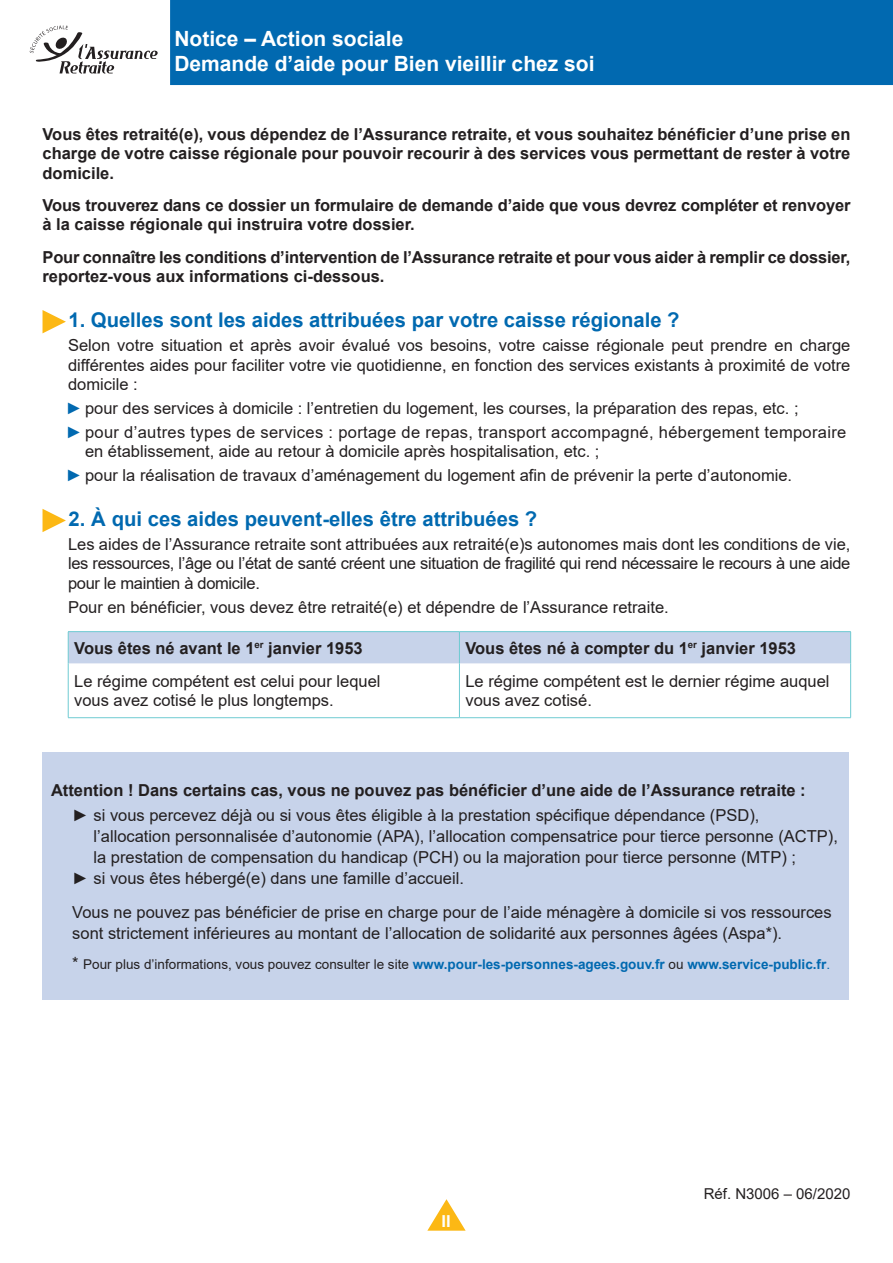
<style>
.page{position:relative;width:893px;height:1263px;background:#fff}
.page>*{position:absolute;margin:0;border:0;box-sizing:border-box;transform-origin:0 0}
.t1{font:700 21px "Arial";color:#fff}
.titre_1{font:700 20.25px "Arial";color:#0169b0}
.TXT_courant{font:16.5px/19.5px "Arial";color:#231f20}
.TXT_courant-2{font:700 16.5px/19.5px "Arial";color:#231f20}
.TXT_courant-3{font:16.5px/19.5px "Arial";letter-spacing:.02em;color:#231f20}
.t2{font:700 16.5px "Arial";color:#fff}
.t3{font:15px "Arial";color:#231f20}
.TXT_courant-4{font:700 13.5px "Arial";color:#0169b0}
.s1{font-weight:700;color:#0169b0}
.s2{font-weight:400;font-size:16.5px;color:#231f20}
.s3{font-weight:400;color:#231f20}
.s4{font-weight:400}
</style>
<div class="page">
<svg style="left:427px;top:1199px;width:39px;height:32px"></svg>
<div style="left:170px;top:0;width:723px;height:85px;background:#0169b0"></div>
<svg style="left:43px;top:310px;width:23px;height:23px"></svg>
<svg style="left:43px;top:509px;width:23px;height:23px"></svg>
<div style="left:69px;top:632px;width:781px;height:31px;background:#c7d3ea"></div>
<hr style="left:68px;top:631px;width:391px;height:1px;background:#6fcbd2">
<hr style="left:68px;top:632px;width:1px;height:31px;background:#6fcbd2">
<hr style="left:459px;top:631px;width:392px;height:1px;background:#6fcbd2">
<hr style="left:850px;top:632px;width:1px;height:31px;background:#6fcbd2">
<hr style="left:68px;top:663px;width:1px;height:54px;background:#6fcbd2">
<hr style="left:850px;top:663px;width:1px;height:54px;background:#6fcbd2">
<hr style="left:68px;top:717px;width:391px;height:1px;background:#6fcbd2">
<hr style="left:459px;top:717px;width:392px;height:1px;background:#6fcbd2">
<hr style="left:459px;top:632px;width:1px;height:31px;background:#6fcbd2">
<hr style="left:459px;top:663px;width:1px;height:54px;background:#6fcbd2">
<div style="left:43px;top:753px;width:806px;height:247px;background:#c7d3ea"></div>
<svg style="left:30px;top:26px;width:128px;height:48px"></svg>
<p class="t1" style="left:174px;top:24px;width:231px">Notice – Action sociale</p>
<p class="t1" style="left:174px;top:49px;width:422px">Demande d’aide pour Bien vieillir chez soi</p>
<p class="TXT_courant-2" style="left:43px;top:124px;width:809px;text-align:justify">Vous êtes retraité(e), vous dépendez de l’Assurance retraite, et vous souhaitez bénéficier d’une prise en charge de votre caisse régionale pour pouvoir recourir à des services vous permettant de rester à votre domicile.</p>
<p class="TXT_courant-2" style="left:43px;top:195px;width:809px">Vous trouverez dans ce dossier un formulaire de demande d’aide que vous devrez compléter et renvoyer à la caisse régionale qui instruira votre dossier.</p>
<p class="TXT_courant-2" style="left:43px;top:247px;width:809px">Pour connaître les conditions d’intervention de l’Assurance retraite et pour vous aider à remplir ce dossier, reportez-vous aux informations ci-dessous.</p>
<p class="titre_1" style="left:68px;top:306px;width:613px">1. Quelles sont les aides attribuées par votre caisse régionale ?</p>
<p class="TXT_courant" style="left:68px;top:335px;width:784px;text-align:justify">Selon votre situation et après avoir évalué vos besoins, votre caisse régionale peut prendre en charge différentes aides pour faciliter votre vie quotidienne, en fonction des services existants à proximité de votre domicile :</p>
<p class="TXT_courant" style="left:66px;top:398px;width:734px"><span class="s1">►</span> pour des services à domicile : l’entretien du logement, les courses, la préparation des repas, etc. ;</p>
<p class="TXT_courant-3" style="left:85px;top:422px;width:763px;text-indent:-19px"><span class="s1">►</span> pour d’autres types de services : portage de repas, transport accompagné, hébergement temporaire en établissement, aide au retour à domicile après hospitalisation, etc. ;</p>
<p class="TXT_courant" style="left:66px;top:465px;width:728px"><span class="s1">►</span> pour la réalisation de travaux d’aménagement du logement afin de prévenir la perte d’autonomie.</p>
<p class="titre_1" style="left:68px;top:505px;width:470px">2. À qui ces aides peuvent-elles être attribuées ?</p>
<p class="TXT_courant" style="left:68px;top:534px;width:784px;text-align:justify">Les aides de l’Assurance retraite sont attribuées aux retraité(e)s autonomes mais dont les conditions de vie, les ressources, l’âge ou l’état de santé créent une situation de fragilité qui rend nécessaire le recours à une aide pour le maintien à domicile.</p>
<p class="TXT_courant" style="left:68px;top:597px;width:602px">Pour en bénéficier, vous devez être retraité(e) et dépendre de l’Assurance retraite.</p>
<p class="TXT_courant-2" style="left:74px;top:638px;width:290px">Vous êtes né avant le 1<sup>er</sup> janvier 1953</p>
<p class="TXT_courant-2" style="left:465px;top:638px;width:332px">Vous êtes né à compter du 1<sup>er</sup> janvier 1953</p>
<p class="TXT_courant" style="left:74px;top:671px;width:308px">Le régime compétent est celui pour lequel vous avez cotisé le plus longtemps.</p>
<p class="TXT_courant" style="left:465px;top:671px;width:366px">Le régime compétent est le dernier régime auquel vous avez cotisé.</p>
<p class="TXT_courant-2" style="left:51px;top:780px;width:756px">Attention ! Dans certains cas, vous ne pouvez pas bénéficier d’une aide de l’Assurance retraite :</p>
<p class="TXT_courant" style="left:94px;top:805px;width:746px;line-height:21px;text-indent:-21px">► si vous percevez déjà ou si vous êtes éligible à la prestation spécifique dépendance (PSD), l’allocation personnalisée d’autonomie (APA), l’allocation compensatrice pour tierce personne (ACTP), la prestation de compensation du handicap (PCH) ou la majoration pour tierce personne (MTP) ;</p>
<p class="TXT_courant" style="left:72px;top:868px;width:393px">► si vous êtes hébergé(e) dans une famille d’accueil.</p>
<p class="TXT_courant" style="left:72px;top:901px;width:761px;line-height:21px">Vous ne pouvez pas bénéficier de prise en charge pour de l’aide ménagère à domicile si vos ressources sont strictement inférieures au montant de l’allocation de solidarité aux personnes âgées (Aspa*).</p>
<p class="TXT_courant-4" style="left:72px;top:954px;width:759px"><span class="s2">*</span> <span class="s3">Pour plus d’informations, vous pouvez consulter le site</span> www.pour-les-personnes-agees.gouv.fr <span class="s3">ou</span> www.service-public.fr<span class="s4">.</span></p>
<p class="t2" style="left:441px;top:1209px;width:11px">II</p>
<p class="t3" style="left:704px;top:1183px;width:148px">Réf. N3006 – 06/2020</p>
</div>
